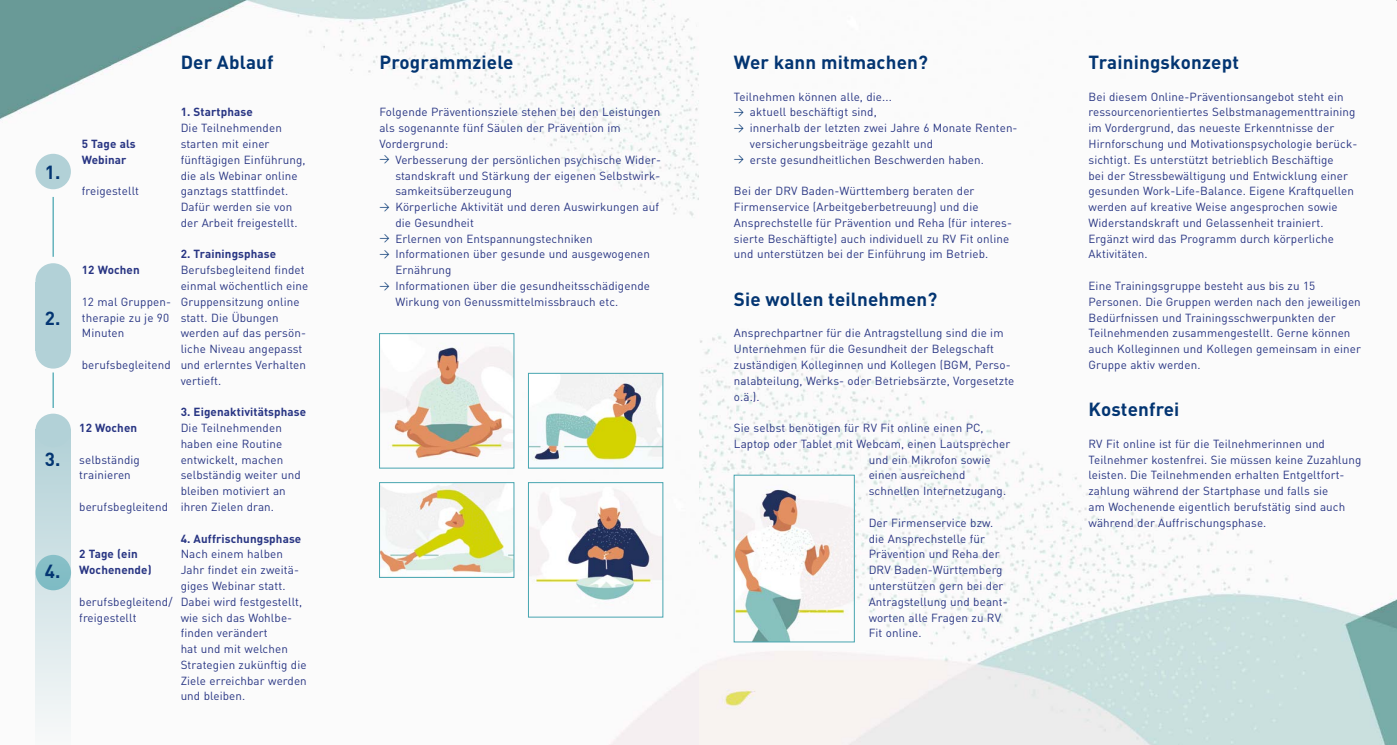
<style>
.page{position:relative;width:1397px;height:745px;background:#fff}
.page>*{position:absolute;margin:0;border:0;box-sizing:border-box;transform-origin:0 0}
.H2-Kapitelüberschrift{font:700 18.75px "DIN";letter-spacing:.01em;color:#033572}
.H3_Nummerierung_Ablauf{font:700 18.75px "DIN";color:#033572}
.Fließtext{font:11.62px/15.8px "DIN";letter-spacing:.01em;color:#283583}
.Fließtext_Aufzählung_mit_Pfeil{font:11.62px/15.8px "DIN";letter-spacing:.01em;color:#283583}
.Fließtext_ohne_Abstand_danach{font:11.62px/15.8px "DIN";letter-spacing:.01em;color:#283583}
.Fließtext_ohne_Abstand_danach-2{font:700 11.62px "DIN";letter-spacing:.01em;color:#283583}
.Fließtext-2{font:700 11.62px/15.8px "DIN";letter-spacing:.01em;color:#283583}
.s1{font-family:"DIN Regular Alternate";font-size:10px;color:#033572}
</style>
<div class="page">
<img style="left:0;top:0;width:1396px;height:744px">
<div style="left:35px;top:154px;width:36px;height:35px;background:#b2d1d7;border-radius:50%"></div>
<div style="left:35px;top:263px;width:36px;height:35px;background:#b2d1d7;border-radius:50%"></div>
<div style="left:35px;top:333px;width:36px;height:35px;background:#b2d1d7;border-radius:50%"></div>
<div style="left:35px;top:282px;width:36px;height:69px;background:#b2d1d7"></div>
<hr style="left:53px;top:197px;width:1px;height:59px;background:#47a5b0">
<img style="left:381px;top:484px;width:131px;height:91px">
<div style="left:379px;top:482px;width:135px;height:95px;border:1px solid #47a5b0"></div>
<img style="left:530px;top:375px;width:131px;height:91px">
<div style="left:528px;top:373px;width:135px;height:95px;border:1px solid #47a5b0"></div>
<svg style="left:35px;top:434px;width:36px;height:310px"></svg>
<div style="left:35px;top:413px;width:36px;height:34px;background:#b2d1d7;border-radius:50%"></div>
<img style="left:530px;top:484px;width:131px;height:131px">
<div style="left:528px;top:482px;width:135px;height:135px;border:1px solid #47a5b0"></div>
<img style="left:381px;top:335px;width:131px;height:131px">
<div style="left:379px;top:333px;width:135px;height:135px;border:1px solid #47a5b0"></div>
<img style="left:735px;top:476px;width:117px;height:163px">
<hr style="left:53px;top:372px;width:1px;height:35px;background:#47a5b0">
<h3 class="H3_Nummerierung_Ablauf" style="left:45px;top:160px;width:17px">1.</h3>
<h3 class="H3_Nummerierung_Ablauf" style="left:45px;top:305px;width:17px">2.</h3>
<h3 class="H3_Nummerierung_Ablauf" style="left:45px;top:447px;width:17px">3.</h3>
<h3 class="H3_Nummerierung_Ablauf" style="left:45px;top:559px;width:17px">4.</h3>
<h2 class="H2-Kapitelüberschrift" style="left:181px;top:50px;width:94px">Der Ablauf</h2>
<p class="Fließtext-2" style="left:82px;top:135px;width:55px">5 Tage als<br>Webinar</p>
<p class="Fließtext" style="left:82px;top:183px;width:59px">freigestellt</p>
<p class="Fließtext-2" style="left:82px;top:262px;width:59px">12 Wochen</p>
<p class="Fließtext" style="left:82px;top:293px;width:91px">12 mal Gruppen&shy;therapie zu je 90<br>Minuten</p>
<p class="Fließtext" style="left:82px;top:356px;width:90px">berufsbegleitend</p>
<p class="Fließtext-2" style="left:79px;top:419px;width:59px">12 Wochen</p>
<p class="Fließtext" style="left:79px;top:451px;width:62px">selbständig trainieren</p>
<p class="Fließtext" style="left:79px;top:498px;width:90px">berufsbegleitend</p>
<p class="Fließtext-2" style="left:79px;top:545px;width:74px">2 Tage (ein<br>Wochenende)</p>
<p class="Fließtext_ohne_Abstand_danach" style="left:79px;top:593px;width:95px">berufsbegleitend/ freigestellt</p>
<p class="Fließtext_ohne_Abstand_danach-2" style="left:181px;top:104px;width:74px">1. Startphase</p>
<p class="Fließtext" style="left:181px;top:120px;width:126px">Die Teilnehmenden starten mit einer fünftägigen Einführung, die als Webinar online ganztags stattfindet.<br>Dafür werden sie von der Arbeit freigestellt.</p>
<p class="Fließtext_ohne_Abstand_danach-2" style="left:181px;top:246px;width:97px">2. Trainingsphase</p>
<p class="Fließtext" style="left:181px;top:262px;width:129px">Berufsbegleitend findet einmal wöchentlich eine<br>Gruppensitzung online statt. Die Übungen werden auf das persön&shy;liche Niveau angepasst und erlerntes Verhalten vertieft.</p>
<p class="Fließtext_ohne_Abstand_danach-2" style="left:181px;top:404px;width:127px">3. Eigenaktivitätsphase</p>
<p class="Fließtext" style="left:181px;top:419px;width:121px">Die Teilnehmenden haben eine Routine entwickelt, machen selbständig weiter und bleiben motiviert an ihren Zielen dran.</p>
<p class="Fließtext_ohne_Abstand_danach-2" style="left:181px;top:530px;width:122px">4. Auffrischungsphase</p>
<p class="Fließtext" style="left:181px;top:545px;width:128px">Nach einem halben<br>Jahr findet ein zweitä&shy;giges Webinar statt.<br>Dabei wird festgestellt, wie sich das Wohlbe&shy;finden verändert<br>hat und mit welchen<br>Strategien zukünftig die<br>Ziele erreichbar werden und bleiben.</p>
<h2 class="H2-Kapitelüberschrift" style="left:379px;top:50px;width:136px">Programmziele</h2>
<p class="Fließtext_ohne_Abstand_danach" style="left:379px;top:104px;width:282px">Folgende Präventionsziele stehen bei den Leistungen als sogenannte fünf Säulen der Prävention im<br>Vordergrund:</p>
<p class="Fließtext_Aufzählung_mit_Pfeil" style="left:395px;top:151px;width:267px;text-align:justify;text-indent:-16px"><span class="s1">&gt;</span> Verbesserung der persönlichen psychische Wider&shy;standskraft und Stärkung der eigenen Selbstwirk&shy;samkeitsüberzeugung</p>
<p class="Fließtext_Aufzählung_mit_Pfeil" style="left:395px;top:198px;width:265px;text-indent:-16px"><span class="s1">&gt;</span> Körperliche Aktivität und deren Auswirkungen auf die Gesundheit</p>
<p class="Fließtext_Aufzählung_mit_Pfeil" style="left:379px;top:230px;width:215px"><span class="s1">&gt;</span> Erlernen von Entspannungstechniken</p>
<p class="Fließtext_Aufzählung_mit_Pfeil" style="left:395px;top:246px;width:256px;text-indent:-16px"><span class="s1">&gt;</span> Informationen über gesunde und ausgewogenen<br>Ernährung</p>
<p class="Fließtext_Aufzählung_mit_Pfeil" style="left:395px;top:277px;width:256px;text-indent:-16px"><span class="s1">&gt;</span> Informationen über die gesundheitsschädigende<br>Wirkung von Genussmittelmissbrauch etc.</p>
<h2 class="H2-Kapitelüberschrift" style="left:733px;top:50px;width:195px">Wer kann mitmachen?</h2>
<p class="Fließtext_ohne_Abstand_danach" style="left:733px;top:88px;width:159px">Teilnehmen können alle, die...</p>
<p class="Fließtext_Aufzählung_mit_Pfeil" style="left:733px;top:104px;width:144px"><span class="s1">&gt;</span> aktuell beschäftigt sind,</p>
<p class="Fließtext_Aufzählung_mit_Pfeil" style="left:749px;top:120px;width:269px;text-indent:-16px"><span class="s1">&gt;</span> innerhalb der letzten zwei Jahre 6 Monate Renten&shy;versicherungsbeiträge gezahlt und</p>
<p class="Fließtext_Aufzählung_mit_Pfeil" style="left:733px;top:151px;width:251px"><span class="s1">&gt;</span> erste gesundheitlichen Beschwerden haben.</p>
<p class="Fließtext" style="left:733px;top:183px;width:279px">Bei der DRV Baden-Württemberg beraten der Firmenservice (Arbeitgeberbetreuung) und die Ansprechstelle für Prävention und Reha (für interes&shy;sierte Beschäftigte) auch individuell zu RV Fit online und unterstützen bei der Einführung im Betrieb.</p>
<h2 class="H2-Kapitelüberschrift" style="left:733px;top:286px;width:205px">Sie wollen teilnehmen?</h2>
<p class="Fließtext" style="left:733px;top:325px;width:282px">Ansprechpartner für die Antragstellung sind die im Unternehmen für die Gesundheit der Belegschaft zuständigen Kolleginnen und Kollegen (BGM, Perso&shy;nalabteilung, Werks- oder Betriebsärzte, Vorgesetzte o.ä.).</p>
<p class="Fließtext" style="left:733px;top:419px;width:251px">Sie selbst benötigen für RV Fit online einen PC,</p>
<p class="Fließtext" style="left:733px;top:435px;width:278px">Laptop oder Tablet mit Webcam, einen Lautsprecher</p>
<p class="Fließtext" style="left:868px;top:451px;width:123px">und ein Mikrofon sowie</p>
<p class="Fließtext" style="left:868px;top:466px;width:98px">einen ausreichend</p>
<p class="Fließtext" style="left:868px;top:482px;width:139px">schnellen Internetzugang.</p>
<p class="Fließtext" style="left:868px;top:514px;width:141px">Der Firmenservice bzw. die Ansprechstelle für<br>Prävention und Reha der<br>DRV Baden-Württemberg unterstützen gern bei der<br>Antragstellung und beant&shy;worten alle Fragen zu RV<br>Fit online.</p>
<h2 class="H2-Kapitelüberschrift" style="left:1088px;top:50px;width:152px">Trainingskonzept</h2>
<p class="Fließtext" style="left:1088px;top:88px;width:270px">Bei diesem Online-Präventionsangebot steht ein ressourcenorientiertes Selbstmanagementtraining im Vordergrund, das neueste Erkenntnisse der Hirnforschung und Motivationspsychologie berück&shy;sichtigt. Es unterstützt betrieblich Beschäftige<br>bei der Stressbewältigung und Entwicklung einer gesunden Work-Life-Balance. Eigene Kraftquellen werden auf kreative Weise angesprochen sowie Widerstandskraft und Gelassenheit trainiert.<br>Ergänzt wird das Programm durch körperliche Aktivitäten.</p>
<p class="Fließtext" style="left:1088px;top:277px;width:274px">Eine Trainingsgruppe besteht aus bis zu 15<br>Personen. Die Gruppen werden nach den jeweiligen Bedürfnissen und Trainingsschwerpunkten der Teilnehmenden zusammengestellt. Gerne können auch Kolleginnen und Kollegen gemeinsam in einer Gruppe aktiv werden.</p>
<h2 class="H2-Kapitelüberschrift" style="left:1088px;top:397px;width:92px">Kostenfrei</h2>
<p class="Fließtext" style="left:1088px;top:435px;width:274px">RV Fit online ist für die Teilnehmerinnen und Teilnehmer kostenfrei. Sie müssen keine Zuzahlung leisten. Die Teilnehmenden erhalten Entgeltfort&shy;zahlung während der Startphase und falls sie<br>am Wochenende eigentlich berufstätig sind auch während der Auffrischungsphase.</p>
</div>
